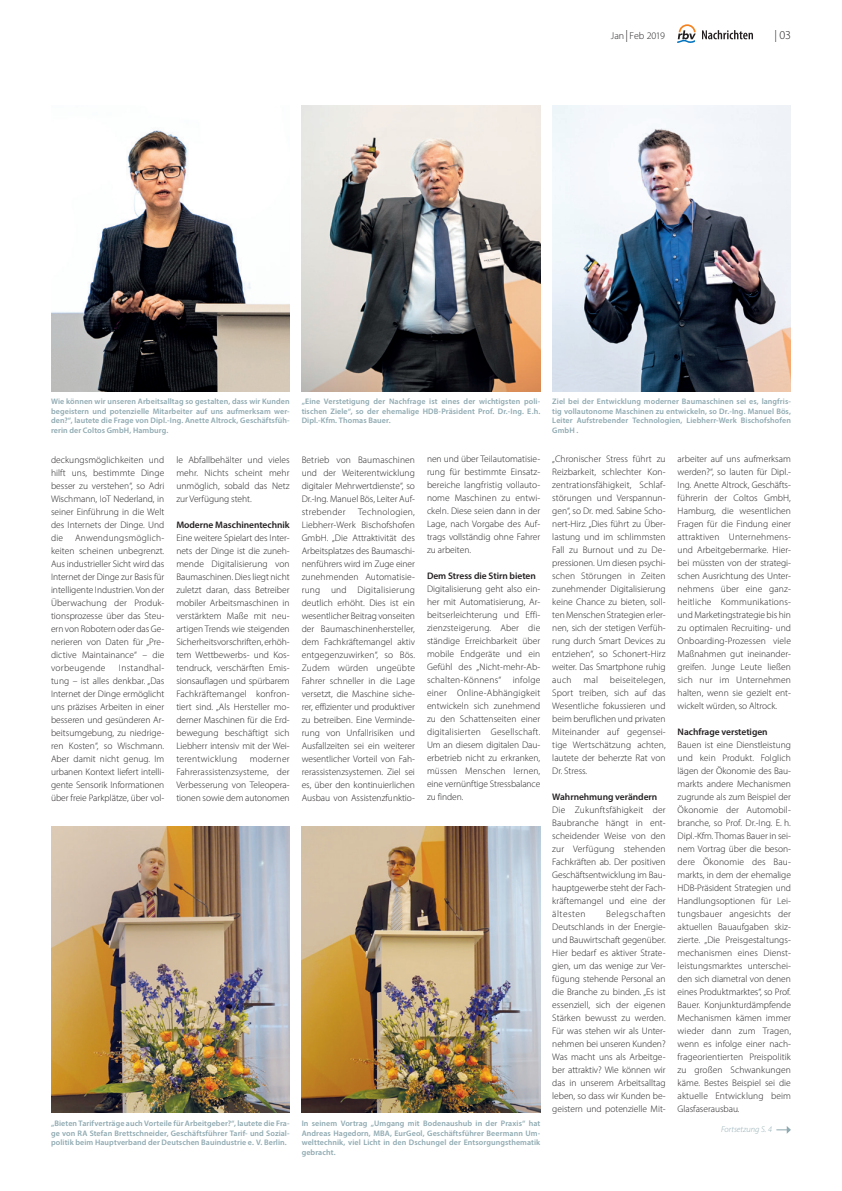
<style>
.page{position:relative;width:842px;height:1191px;background:#fff}
.page>*{position:absolute;margin:0;border:0;box-sizing:border-box;transform-origin:0 0}
.t1{font:300 12px "Myriad Pro";color:#231f20}
.t2{font:300 10px "Myriad Pro";letter-spacing:-.01em;color:#231f20}
.t3{font:300 9.5px/13px "Myriad Pro";color:#231f20}
.t4{font:600 9.5px "Myriad Pro";letter-spacing:-.005em;color:#231f20}
.t5{font:italic 300 8.5px "Myriad Pro";letter-spacing:.005em;color:#8ea9b0}
.t6{font:600 8px/9.6px "Myriad Pro";letter-spacing:.01em;color:#8ea9b0;text-align:justify}
.s1{font-size:12px}
</style>
<div class="page">
<svg style="left:677px;top:24px;width:19px;height:19px"></svg>
<svg style="left:702px;top:30px;width:51px;height:9px"></svg>
<img style="left:302px;top:827px;width:238px;height:286px">
<img style="left:552px;top:105px;width:239px;height:286px">
<img style="left:302px;top:105px;width:238px;height:286px">
<img style="left:51px;top:130px;width:239px;height:261px">
<svg style="left:777px;top:1126px;width:14px;height:7px"></svg>
<img style="left:51px;top:826px;width:239px;height:287px">
<p class="t2" style="left:611px;top:30px;width:56px">Jan <span class="s1">|</span> Feb 2019</p>
<p class="t1" style="left:774px;top:28px;width:18px">| 03</p>
<p class="t6" style="left:51px;top:396px;width:240px">Wie können wir unseren Arbeitsalltag so gestalten, dass wir Kunden begeistern und potenzielle Mitarbeiter auf uns aufmerksam wer&shy;den?“, lautete die Frage von Dipl.-Ing. Anette Altrock, Geschäftsfüh&shy;rerin der Coltos GmbH, Hamburg.</p>
<p class="t6" style="left:302px;top:396px;width:240px">„Eine Verstetigung der Nachfrage ist eines der wichtigsten poli&shy;tischen Ziele“, so der ehemalige HDB-Präsident Prof. Dr.-Ing. E.h.<br>Dipl.-Kfm. Thomas Bauer.</p>
<p class="t3" style="left:51px;top:453px;width:115px">deckungsmöglichkeiten und hilft uns, bestimmte Dinge besser zu verstehen“, so Adri<br>Wischmann, IoT Nederland, in seiner Einführung in die Welt des Internets der Dinge. Und die Anwendungsmöglich&shy;keiten scheinen unbegrenzt.<br>Aus industrieller Sicht wird das<br>Internet der Dinge zur Basis für intelligente Industrien. Von der<br>Überwachung der Produk&shy;tionsprozesse über das Steu&shy;ern von Robotern oder das Ge-- nerieren von Daten für „Pre&shy;dictive Maintainance“ – die vorbeugende</p>
<p class="t3" style="left:427px;top:452px;width:115px;text-align:justify">nen und über Teilautomatisie&shy;rung für bestimmte Einsatz&shy;bereiche langfristig vollauto&shy;nome Maschinen zu entwi&shy;ckeln. Diese seien dann in der Lage, nach Vorgabe des Auf&shy;trags vollständig ohne Fahrer zu arbeiten.</p>
<p class="t4" style="left:427px;top:570px;width:110px">Dem Stress die Stirn bieten</p>
<p class="t3" style="left:427px;top:582px;width:115px">Digitalisierung geht also ein&shy;her mit Automatisierung, Ar-- beitserleichterung und Effi&shy;zienzsteigerung. Aber die ständige Erreichbarkeit über mobile Endgeräte und ein<br>Gefühl des „Nicht-mehr-Ab------- schalten-Könnens“ infolge einer Online-Abhängigkeit entwickeln sich zunehmend zu den Schattenseiten einer digitalisierten Gesellschaft.<br>Um an diesem digitalen Dau----- erbetrieb nicht zu erkranken, müssen Menschen lernen, eine vernünftige Stressbalance zu finden.</p>
<p class="t3" style="left:176px;top:453px;width:115px;text-align:justify">le Abfallbehälter und vieles mehr. Nichts scheint mehr unmöglich, sobald das Netz zur Verfügung steht.</p>
<p class="t4" style="left:176px;top:518px;width:115px">Moderne Maschinentechnik</p>
<p class="t3" style="left:176px;top:531px;width:115px">Eine weitere Spielart des Inter&shy;nets der Dinge ist die zuneh&shy;mende Digitalisierung von<br>Baumaschinen. Dies liegt nicht zuletzt daran, dass Betreiber mobiler Arbeitsmaschinen in verstärktem Maße mit neu&shy;artigen Trends wie steigenden<br>Sicherheitsvorschriften, erhöh&shy;tem Wettbewerbs- und Kos&shy;tendruck, verschärften Emis&shy;sionsauflagen und spürbarem<br>Fachkräftemangel konfron&shy;tiert sind. „Als Hersteller mo-- derner Maschinen für die Erd&shy;bewegung beschäftigt sich<br>Liebherr intensiv mit der Wei&shy;terentwicklung</p>
<p class="t3" style="left:302px;top:453px;width:115px;text-align:justify">Betrieb von Baumaschinen und der Weiterentwicklung digitaler Mehrwertdienste“, so Dr.-Ing. Manuel Bös, Leiter Auf&shy;strebender</p>
<p class="t3" style="left:302px;top:505px;width:115px;text-align:justify;text-indent:57px">Technologien, Liebherr-Werk Bischofshofen GmbH. „Die Attraktivität des Arbeitsplatzes des Baumaschi&shy;nenführers wird im Zuge einer zunehmenden Automatisie&shy;rung und Digitalisierung deutlich erhöht. Dies ist ein wesentlicher Beitrag vonseiten der Baumaschinenhersteller, dem Fachkräftemangel aktiv entgegenzuwirken“, so Bös.<br>Zudem würden ungeübte Fahrer schneller in die Lage versetzt, die Maschine siche&shy;rer, effizienter und produktiver zu betreiben. Eine Verminde&shy;rung von Unfallrisiken und Ausfallzeiten sei ein weiterer wesentlicher Vorteil von Fah&shy;rerassistenzsystemen. Ziel sei es, über den kontinuierlichen Ausbau von Assistenzfunktio-</p>
<p class="t3" style="left:51px;top:661px;width:115px;text-indent:68px">Instandhal&shy;tung – ist alles denkbar. „Das<br>Internet der Dinge ermöglicht uns präzises Arbeiten in einer besseren und gesünderen Ar-- beitsumgebung, zu niedrige&shy;ren Kosten“, so Wischmann.<br>Aber damit nicht genug. Im urbanen Kontext liefert intelli&shy;gente Sensorik Informationen über freie Parkplätze, über vol-</p>
<p class="t3" style="left:176px;top:752px;width:115px;text-align:justify;text-indent:74px">moderner Fahrerassistenzsysteme, der Verbesserung von Teleopera&shy;tionen sowie dem autonomen</p>
<p class="t6" style="left:51px;top:1118px;width:240px">„Bieten Tarifverträge auch Vorteile für Arbeitgeber?“, lautete die Fra&shy;ge von RA Stefan Brettschneider, Geschäftsführer Tarif- und Sozial&shy;politik beim Hauptverband der Deutschen Bauindustrie e. V. Berlin.</p>
<p class="t6" style="left:302px;top:1118px;width:240px">In seinem Vortrag „Umgang mit Bodenaushub in der Praxis“ hat Andreas Hagedorn, MBA, EurGeol, Geschäftsführer Beermann Um&shy;welttechnik, viel Licht in den Dschungel der Entsorgungsthematik gebracht.</p>
<p class="t6" style="left:552px;top:396px;width:240px">Ziel bei der Entwicklung moderner Baumaschinen sei es, langfris&shy;tig vollautonome Maschinen zu entwickeln, so Dr.-Ing. Manuel Bös, Leiter Aufstrebender Technologien, Liebherr-Werk Bischofshofen GmbH .</p>
<p class="t3" style="left:552px;top:452px;width:115px">„Chronischer Stress führt zu<br>Reizbarkeit, schlechter Kon&shy;zentrationsfähigkeit, Schlaf&shy;störungen und Verspannun&shy;gen“, so Dr. med. Sabine Scho&shy;nert-Hirz. „Dies führt zu Über&shy;lastung und im schlimmsten<br>Fall zu Burnout und zu De-- pressionen. Um diesen psychi&shy;schen Störungen in Zeiten zunehmender Digitalisierung keine Chance zu bieten, soll&shy;ten Menschen Strategien erler&shy;nen, sich der stetigen Verfüh&shy;rung durch Smart Devices zu entziehen“, so Schonert-Hirz weiter. Das Smartphone ruhig auch mal beiseitelegen,<br>Sport treiben, sich auf das<br>Wesentliche fokussieren und beim beruflichen und privaten<br>Miteinander auf gegensei&shy;tige Wertschätzung achten, lautete der beherzte Rat von<br>Dr. Stress.</p>
<p class="t4" style="left:552px;top:791px;width:106px">Wahrnehmung verändern</p>
<p class="t3" style="left:552px;top:803px;width:115px;text-align:justify">Die Zukunftsfähigkeit der Baubranche hängt in ent&shy;scheidender Weise von den zur Verfügung stehenden Fachkräften ab. Der positiven Geschäftsentwicklung im Bau&shy;hauptgewerbe steht der Fach&shy;kräftemangel und eine der ältesten</p>
<p class="t3" style="left:552px;top:907px;width:115px;text-indent:54px">Belegschaften<br>Deutschlands in der Energie&shy;und Bauwirtschaft gegenüber.<br>Hier bedarf es aktiver Strate&shy;gien, um das wenige zur Ver&shy;fügung stehende Personal an die Branche zu binden. „Es ist essenziell, sich der eigenen<br>Stärken bewusst zu werden.<br>Für was stehen wir als Unter&shy;nehmen bei unseren Kunden?<br>Was macht uns als Arbeitge&shy;ber attraktiv? Wie können wir das in unserem Arbeitsalltag leben, so dass wir Kunden be-- geistern und potenzielle Mit-</p>
<p class="t3" style="left:678px;top:452px;width:115px">arbeiter auf uns aufmerksam werden?“, so lauten für Dipl.-<br>Ing. Anette Altrock, Geschäfts&shy;führerin der Coltos GmbH,<br>Hamburg, die wesentlichen<br>Fragen für die Findung einer attraktiven Unternehmens&shy;und Arbeitgebermarke. Hier&shy;bei müssten von der strategi&shy;schen Ausrichtung des Unter&shy;nehmens über eine ganz--- heitliche Kommunikations&shy;und Marketingstrategie bis hin zu optimalen Recruiting- und<br>Onboarding-Prozessen viele<br>Maßnahmen gut ineinander&shy;greifen. Junge Leute ließen sich nur im Unternehmen halten, wenn sie gezielt ent&shy;wickelt würden, so Altrock.</p>
<p class="t4" style="left:678px;top:726px;width:92px">Nachfrage verstetigen</p>
<p class="t3" style="left:678px;top:738px;width:115px;text-align:justify">Bauen ist eine Dienstleistung und kein Produkt. Folglich lägen der Ökonomie des Bau&shy;markts andere Mechanismen zugrunde als zum Beispiel der Ökonomie der Automobil&shy;branche, so Prof. Dr.-Ing. E. h.<br>Dipl.-Kfm. Thomas Bauer in sei&shy;nem Vortrag über die beson&shy;dere Ökonomie des Bau&shy;markts, in dem der ehemalige HDB-Präsident Strategien und Handlungsoptionen für Lei&shy;tungsbauer angesichts der aktuellen Bauaufgaben skiz&shy;zierte. „Die Preisgestaltungs&shy;mechanismen eines Dienst&shy;leistungsmarktes unterschei&shy;den sich diametral von denen eines Produktmarktes“, so Prof.<br>Bauer. Konjunkturdämpfende Mechanismen kämen immer wieder dann zum Tragen, wenn es infolge einer nach&shy;frageorientierten Preispolitik zu großen Schwankungen käme. Bestes Beispiel sei die aktuelle Entwicklung beim Glasfaserausbau.</p>
<p class="t5" style="left:721px;top:1124px;width:52px">Fortsetzung S. 4</p>
</div>
